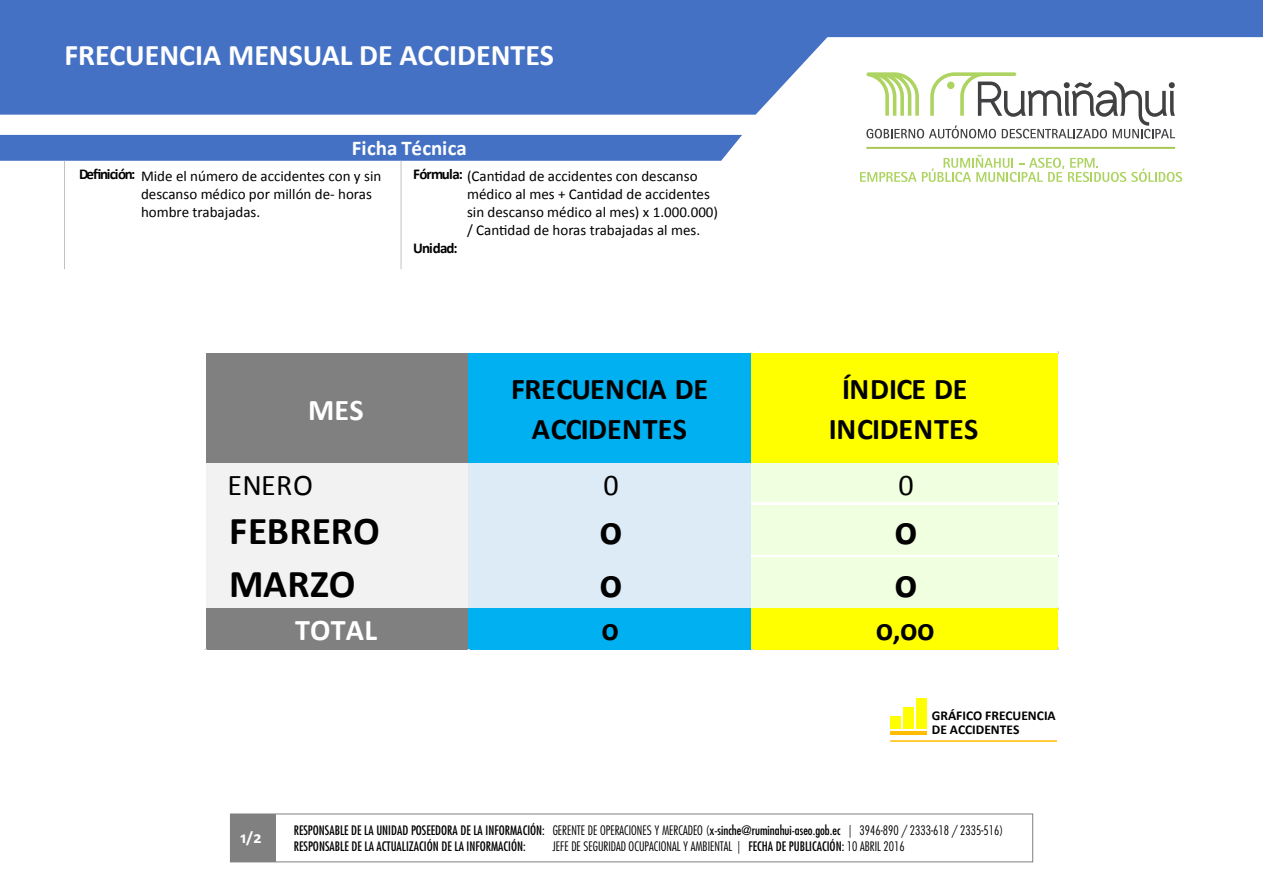
<style>
.page{position:relative;width:1263px;height:893px;background:#fff}
.page>*{position:absolute;margin:0;border:0;box-sizing:border-box;transform-origin:0 0}
.t1{font:700 39.6px "Calibri";letter-spacing:.01em;color:#000}
.t2{font:700 30.15px/39.6px "Calibri";letter-spacing:-.005em;color:#000;text-align:center}
.t3{font:700 30.15px "Calibri";letter-spacing:.01em;color:#fff}
.t4{font:30.15px "Calibri";letter-spacing:.01em;color:#000}
.t5{font:700 30px "Calibri";color:#fff}
.t6{font:700 21px "Calibri";letter-spacing:.005em;color:#fff}
.t7{font:700 16.5px "Calibri";color:#fff}
.t8{font:15px/18px "Calibri";color:#000}
.t9{font:700 15px "Calibri";letter-spacing:-.055em;color:#000}
.t10{font:700 15px "Calibri";letter-spacing:-.09em;color:#000}
.t11{font:700 13.5px/13.5px "Calibri";color:#000}
.t12{font:condensed 12.75px/16.5px "Futura Std";color:#000}
.t13{font:300 condensed 12.75px "Futura Std";color:#000}
.s1{font-weight:300}
.s2{font-weight:400}
</style>
<div class="page">
<svg style="left:0;top:0;width:1263px;height:115px;fill:#4471c4"></svg>
<svg style="left:866px;top:72px;width:309px;height:66px"></svg>
<hr style="left:866px;top:147px;width:309px;height:2px;background:#a6c54e">
<svg style="left:860px;top:155px;width:322px;height:27px"></svg>
<div style="left:0;top:135px;width:742px;height:26px;background:#4471c4"></div>
<hr style="left:401px;top:161px;width:1px;height:108px;background:#c1c1c1">
<hr style="left:64px;top:161px;width:1px;height:108px;background:#c1c1c1">
<div style="left:890px;top:716px;width:11px;height:13px;background:#ff0"></div>
<div style="left:903px;top:707px;width:11px;height:22px;background:#ff0"></div>
<div style="left:916px;top:699px;width:11px;height:30px;background:#ff0"></div>
<hr style="left:890px;top:731px;width:37px;height:4px;background:#ffbc00">
<hr style="left:890px;top:740px;width:167px;height:2px;background:#ffbc00">
<div style="left:230px;top:814px;width:803px;height:48px;border:1px solid #808080"></div>
<div style="left:231px;top:814px;width:45px;height:48px;background:#808080"></div>
<div style="left:207px;top:354px;width:263px;height:111px;background:#808080"></div>
<div style="left:468px;top:354px;width:286px;height:111px;background:#00b0f0"></div>
<div style="left:752px;top:354px;width:306px;height:111px;background:#ff0"></div>
<div style="left:207px;top:463px;width:263px;height:147px;background:#f2f2f2"></div>
<div style="left:468px;top:463px;width:286px;height:147px;background:#ddebf7"></div>
<div style="left:752px;top:463px;width:306px;height:147px;background:#f1ffe1"></div>
<div style="left:207px;top:608px;width:263px;height:41px;background:#808080"></div>
<div style="left:468px;top:608px;width:286px;height:41px;background:#00b0f0"></div>
<div style="left:752px;top:608px;width:306px;height:41px;background:#ff0"></div>
<hr style="left:752px;top:502px;width:306px;height:1px;background:#fff">
<hr style="left:752px;top:503px;width:306px;height:1px;background:#fff">
<hr style="left:752px;top:555px;width:306px;height:2px;background:#fff">
<h3 class="t5" style="left:64px;top:37px;width:491px">FRECUENCIA MENSUAL DE ACCIDENTES</h3>
<h3 class="t6" style="left:352px;top:135px;width:117px">Ficha Técnica</h3>
<p class="t10" style="left:79px;top:165px;width:58px">Definición:</p>
<p class="t9" style="left:413px;top:165px;width:52px">Fórmula:</p>
<p class="t8" style="left:141px;top:167px;width:242px">Mide el número de accidentes con y sin descanso médico por millón de- horas hombre trabajadas.</p>
<p class="t8" style="left:467px;top:167px;width:253px">(Cantidad de accidentes con descanso médico al mes + Cantidad de accidentes sin descanso médico al mes) x 1.000.000) / Cantidad de horas trabajadas al mes.</p>
<p class="t9" style="left:413px;top:238px;width:46px">Unidad:</p>
<h2 class="t3" style="left:308px;top:391px;width:57px">MES</h2>
<h2 class="t2" style="left:511px;top:368px;width:199px">FRECUENCIA DE<br>ACCIDENTES</h2>
<h2 class="t2" style="left:829px;top:368px;width:151px">ÍNDICE DE<br>INCIDENTES</h2>
<h2 class="t4" style="left:227px;top:466px;width:87px">ENERO</h2>
<h2 class="t4" style="left:603px;top:466px;width:17px">0</h2>
<h2 class="t4" style="left:898px;top:466px;width:17px">0</h2>
<h1 class="t1" style="left:229px;top:506px;width:152px">FEBRERO</h1>
<h1 class="t1" style="left:600px;top:506px;width:24px">0</h1>
<h1 class="t1" style="left:895px;top:506px;width:24px">0</h1>
<h1 class="t1" style="left:229px;top:559px;width:128px">MARZO</h1>
<h1 class="t1" style="left:600px;top:559px;width:24px">0</h1>
<h1 class="t1" style="left:895px;top:559px;width:24px">0</h1>
<h2 class="t3" style="left:295px;top:611px;width:84px">TOTAL</h2>
<h2 class="t2" style="left:601px;top:609px;width:19px">0</h2>
<h2 class="t2" style="left:876px;top:609px;width:60px">0,00</h2>
<p class="t11" style="left:932px;top:708px;width:125px">GRÁFICO FRECUENCIA<br>DE ACCIDENTES</p>
<p class="t7" style="left:240px;top:827px;width:23px">1/2</p>
<p class="t12" style="left:294px;top:822px;width:711px">RESPONSABLE DE LA UNIDAD POSEEDORA DE LA INFORMACIÓN: <span class="s1">GERENTE DE OPERACIONES Y MERCADEO (</span>x-sinche@ruminahui-aseo.gob.ec <span class="s1">| 3946-890 / 2333-618 / 2335-516)<br></span>RESPONSABLE DE LA ACTUALIZACIÓN DE LA INFORMACIÓN:</p>
<p class="t13" style="left:552px;top:839px;width:354px">JEFE DE SEGURIDAD OCUPACIONAL Y AMBIENTAL | <span class="s2">FECHA DE PUBLICACIÓN:</span> 10 ABRIL 2016</p>
</div>
